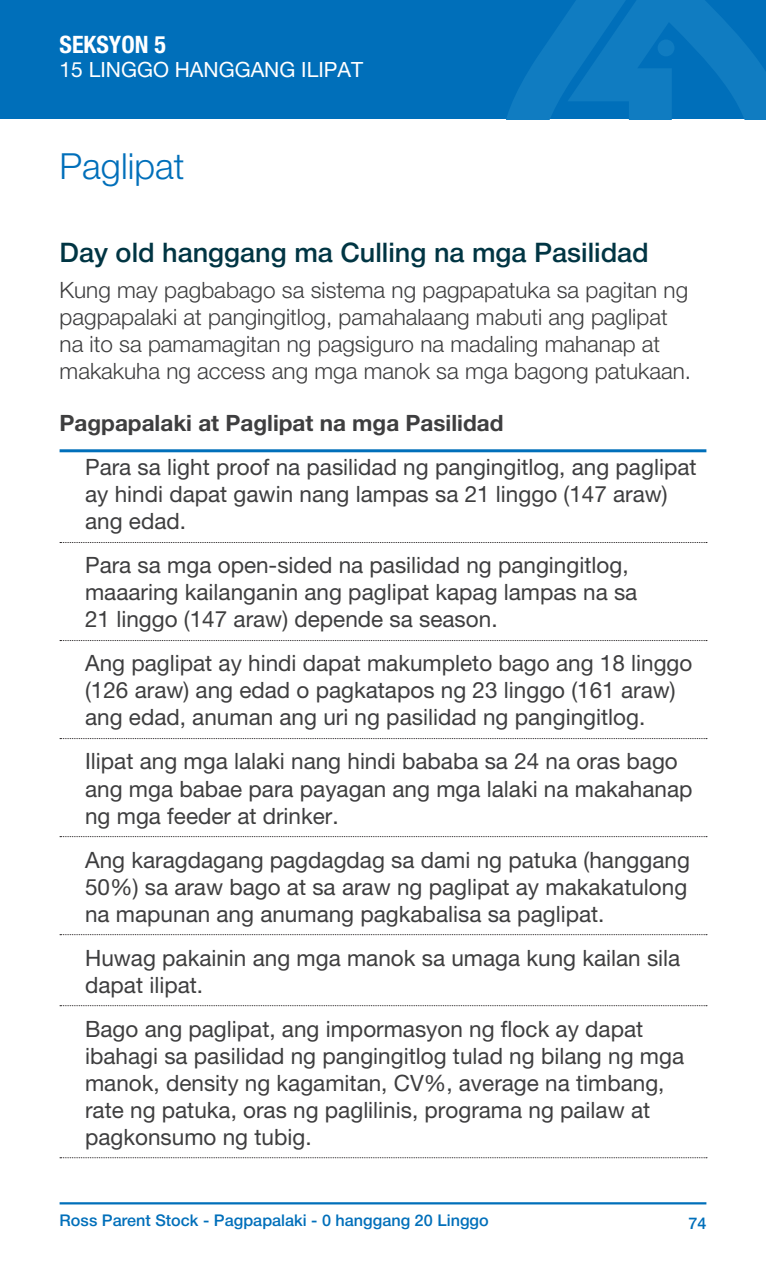
<style>
.page{position:relative;width:766px;height:1276px;background:#fff}
.page>*{position:absolute;margin:0;border:0;box-sizing:border-box;transform-origin:0 0}
.Section_Header_H1{font:300 36px "Helvetica Neue LT Pro";color:#006fba}
.t1{font:500 27px "Helvetica Neue";color:#003543}
.Top_Header_Section{font:700 condensed 24px "Helvetica Neue LT Pro";color:#fff}
.Ruled_Bullets_new{font:22.5px/27px "Helvetica Neue LT Pro";color:#3e3e3f}
.Body{font:300 22.5px/27px "Helvetica Neue LT Pro";color:#3e3e3f}
.Rulled_Bullet_Intro{font:700 22.5px "Helvetica Neue LT Pro";color:#3e3e3f}
.Top_header_L{font:21px "Helvetica Neue LT Pro";color:#fff}
.t2{font:500 16.2px "Helvetica Neue";color:#006fba}
</style>
<div class="page">
<div style="left:0;top:0;width:765px;height:119px;background:#006fba"></div>
<svg style="left:507px;top:0;width:258px;height:119px"></svg>
<div style="left:657px;top:39px;width:17px;height:17px;background:#107cc1;border-radius:50%"></div>
<hr style="left:60px;top:1202px;width:646px;height:2px;background:#006fba">
<hr style="left:60px;top:449px;width:646px;height:3px;background:#006fba">
<svg style="left:60px;top:542px;width:646px;height:1px"></svg>
<svg style="left:60px;top:640px;width:646px;height:1px"></svg>
<svg style="left:60px;top:738px;width:646px;height:1px"></svg>
<svg style="left:60px;top:836px;width:646px;height:1px"></svg>
<svg style="left:60px;top:934px;width:646px;height:1px"></svg>
<svg style="left:60px;top:1005px;width:646px;height:1px"></svg>
<svg style="left:60px;top:1157px;width:646px;height:1px"></svg>
<p class="Top_Header_Section" style="left:60px;top:30px;width:108px">SEKSYON 5</p>
<p class="Top_header_L" style="left:60px;top:57px;width:305px">15 LINGGO HANGGANG ILIPAT</p>
<p class="Section_Header_H1" style="left:60px;top:144px;width:126px">Paglipat</p>
<h2 class="t1" style="left:60px;top:231px;width:590px">Day old hanggang ma Culling na mga Pasilidad</h2>
<p class="Body" style="left:60px;top:276px;width:633px">Kung may pagbabago sa sistema ng pagpapatuka sa pagitan ng pagpapalaki at pangingitlog, pamahalaang mabuti ang paglipat na ito sa pamamagitan ng pagsiguro na madaling mahanap at makakuha ng access ang mga manok sa mga bagong patukaan.</p>
<p class="Rulled_Bullet_Intro" style="left:60px;top:409px;width:445px">Pagpapalaki at Paglipat na mga Pasilidad</p>
<p class="Ruled_Bullets_new" style="left:85px;top:453px;width:612px">Para sa light proof na pasilidad ng pangingitlog, ang paglipat ay hindi dapat gawin nang lampas sa 21 linggo (147 araw) ang edad.</p>
<p class="Ruled_Bullets_new" style="left:85px;top:551px;width:553px">Para sa mga open-sided na pasilidad ng pangingitlog, maaaring kailanganin ang paglipat kapag lampas na sa<br>21 linggo (147 araw) depende sa season.</p>
<p class="Ruled_Bullets_new" style="left:85px;top:649px;width:608px">Ang paglipat ay hindi dapat makumpleto bago ang 18 linggo (126 araw) ang edad o pagkatapos ng 23 linggo (161 araw) ang edad, anuman ang uri ng pasilidad ng pangingitlog.</p>
<p class="Ruled_Bullets_new" style="left:85px;top:747px;width:608px">Ilipat ang mga lalaki nang hindi bababa sa 24 na oras bago ang mga babae para payagan ang mga lalaki na makahanap ng mga feeder at drinker.</p>
<p class="Ruled_Bullets_new" style="left:85px;top:845px;width:606px;text-align:justify">Ang karagdagang pagdagdag sa dami ng patuka (hanggang 50%) sa araw bago at sa araw ng paglipat ay makakatulong na mapunan ang anumang pagkabalisa sa paglipat.</p>
<p class="Ruled_Bullets_new" style="left:85px;top:943px;width:596px">Huwag pakainin ang mga manok sa umaga kung kailan sila dapat ilipat.</p>
<p class="Ruled_Bullets_new" style="left:85px;top:1014px;width:600px">Bago ang paglipat, ang impormasyon ng flock ay dapat ibahagi sa pasilidad ng pangingitlog tulad ng bilang ng mga manok, density ng kagamitan, CV%, average na timbang, rate ng patuka, oras ng paglilinis, programa ng pailaw at pagkonsumo ng tubig.</p>
<p class="t2" style="left:60px;top:1207px;width:430px">Ross Parent Stock - Pagpapalaki - 0 hanggang 20 Linggo</p>
<p class="t2" style="left:688px;top:1210px;width:20px">74</p>
</div>
